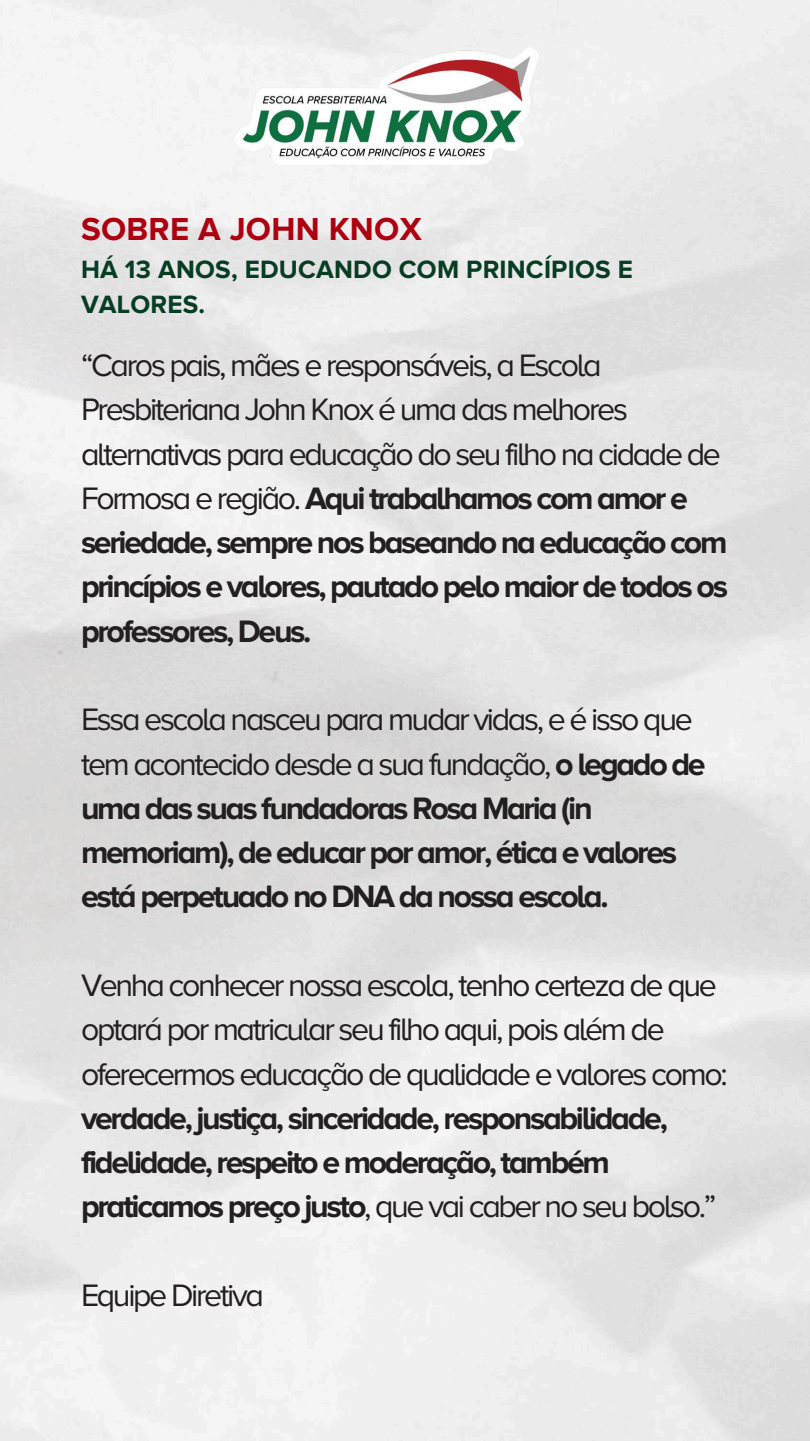
<style>
.page{position:relative;width:810px;height:1441px;background:#fff}
.page>*{position:absolute;margin:0;border:0;box-sizing:border-box;transform-origin:0 0}
.t1{font:700 32.9px "Proxima Nova A";letter-spacing:.01em;color:#ad0011}
.t2{font:32.1px/44.2px "Proxima Nova A";letter-spacing:-.075em;color:#231f20}
.t3{font:700 32.1px/44.2px "Proxima Nova A";letter-spacing:-.075em;color:#231f20}
.t4{font:700 25.9px/35.2px "Proxima Nova A";letter-spacing:.01em;color:#073d22}
.s1{font-weight:700}
.s2{font-weight:400}
</style>
<div class="page">
<img style="left:235px;top:47px;width:304px;height:117px">
<p class="t1" style="left:81px;top:209px;width:342px">SOBRE A JOHN KNOX</p>
<p class="t4" style="left:81px;top:252px;width:553px">HÁ 13 ANOS, EDUCANDO COM PRINCÍPIOS E<br>VALORES.</p>
<p class="t2" style="left:81px;top:344px;width:649px">“Caros pais, mães e responsáveis, a Escola Presbiteriana John Knox é uma das melhores alternativas para educação do seu filho na cidade de Formosa e região. <span class="s1">Aqui trabalhamos com amor e seriedade, sempre nos baseando na educação com princípios e valores, pautado pelo maior de todos os professores, Deus.</span></p>
<p class="t3" style="left:81px;top:698px;width:626px"><span class="s2">Essa escola nasceu para mudar vidas, e é isso que tem acontecido desde a sua fundação,</span> o legado de uma das suas fundadoras Rosa Maria (in memoriam), de educar por amor, ética e valores está perpetuado no DNA da nossa escola.</p>
<p class="t2" style="left:81px;top:963px;width:648px">Venha conhecer nossa escola, tenho certeza de que optará por matricular seu filho aqui, pois além de oferecermos educação de qualidade e valores como:</p>
<p class="t3" style="left:81px;top:1096px;width:637px">verdade, justiça, sinceridade, responsabilidade, fidelidade, respeito e moderação, também praticamos preçojusto<span class="s2">, que vai caber no seu bolso.”</span></p>
<p class="t2" style="left:81px;top:1273px;width:184px">Equipe Diretiva</p>
</div>
